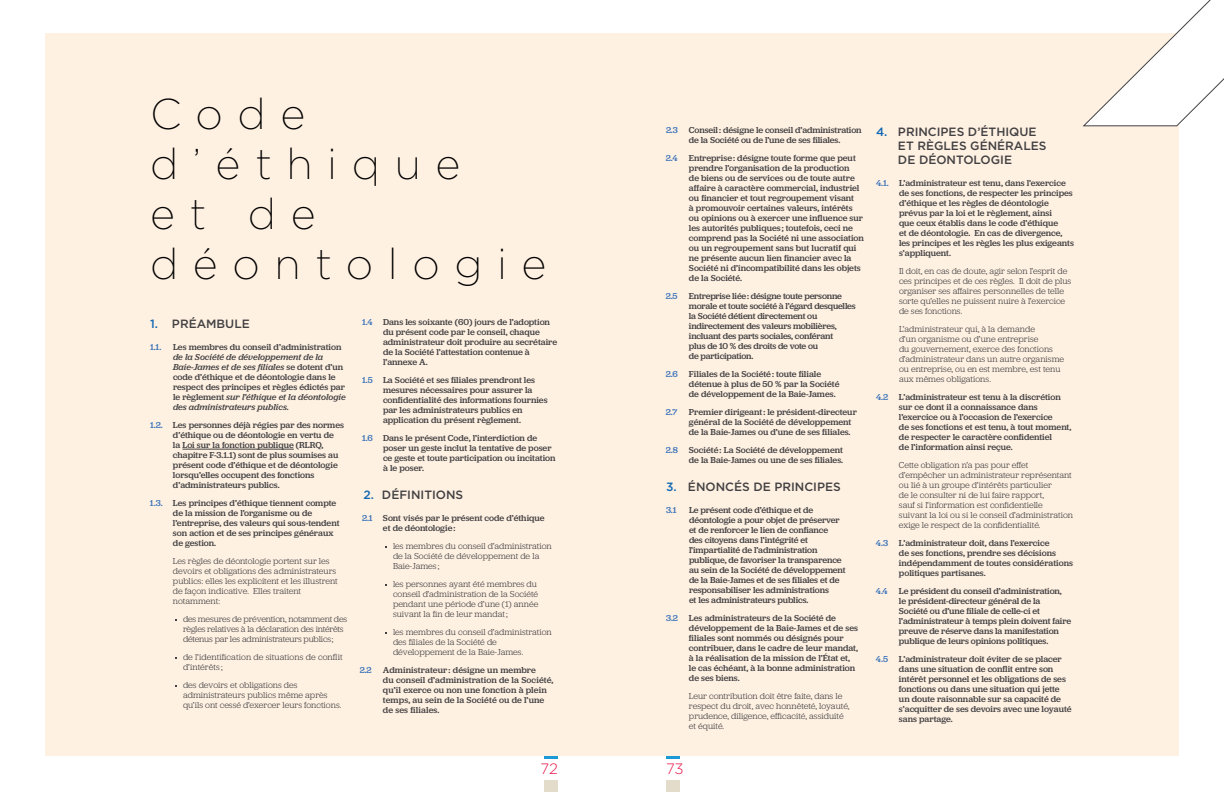
<style>
.page{position:relative;width:1224px;height:792px;background:#fff}
.page>*{position:absolute;margin:0;border:0;box-sizing:border-box;transform-origin:0 0}
.t1{font:200 43px/50px "Gotham HTF";letter-spacing:.34em;color:#000}
.t2{font:300 15px "Gotham HTF";color:#ed174c}
.t3{font:500 12px/14px "Gotham HTF";color:#414042}
.t4{font:9px/10px "Jubilat";letter-spacing:-.005em;color:#414042}
.t5{font:300 9px/10px "Jubilat";color:#414042}
.t6{font:italic 9px/10px "Jubilat";color:#414042}
.t7{font:300 9px/10px "Jubilat";letter-spacing:-.02em;color:#414042}
.t8{font:9px "Jubilat";color:#3871b8}
.s1{color:#1268b3}
.s2{font-style:normal}
.s3{color:#3871b8}
</style>
<div class="page">
<div style="left:544px;top:780px;width:14px;height:12px;background:#e4dcca"></div>
<div style="left:666px;top:780px;width:14px;height:12px;background:#e4dcca"></div>
<hr style="left:544px;top:756px;width:14px;height:3px;background:#1c9ad6">
<hr style="left:666px;top:756px;width:14px;height:3px;background:#1c9ad6">
<div style="left:45px;top:33px;width:1134px;height:723px;background:#fff1e2"></div>
<hr style="left:182px;top:449px;width:112px;height:1px;background:#414042">
<svg style="left:1083px;top:0;width:141px;height:126px"></svg>
<h1 class="t1" style="left:150px;top:88px;width:398px">Code d’éthique<br>et de déontologie</h1>
<h3 class="t3" style="left:150px;top:316px;width:101px"><span class="s1">1.</span> PRÉAMBULE</h3>
<p class="t8" style="left:150px;top:342px;width:13px">1.1.</p>
<p class="t4" style="left:173px;top:342px;width:170px">Les membres du conseil d’administration</p>
<p class="t6" style="left:173px;top:352px;width:174px">de la Société de développement de la Baie-James et de ses filiales <span class="s2">se dotent d’un code d’éthique et de déontologie dans le respect des principes et règles édictés par le règlement</span> sur l’éthique et la déontologie des administrateurs publics.</p>
<p class="t4" style="left:173px;top:420px;width:173px;text-indent:-23px"><span class="s3">1.2.</span> Les personnes déjà régies par des normes d’éthique ou de déontologie en vertu de<br>la Loi sur la fonction publique (RLRQ, chapitre F-3.1.1) sont de plus soumises au présent code d’éthique et de déontologie lorsqu’elles occupent des fonctions d’administrateurs publics.</p>
<p class="t4" style="left:173px;top:498px;width:168px;text-indent:-23px"><span class="s3">1.3.</span> Les principes d’éthique tiennent compte de la mission de l’organisme ou de l’entreprise, des valeurs qui sous-tendent son action et de ses principes généraux de gestion.</p>
<p class="t5" style="left:173px;top:556px;width:166px">Les règles de déontologie portent sur les devoirs et obligations des administrateurs publics: elles les explicitent et les illustrent de façon indicative. Elles traitent notamment:</p>
<p class="t7" style="left:183px;top:614px;width:166px">des mesures de prévention, notamment des règles relatives à la déclaration des intérêts détenus par les administrateurs publics;</p>
<p class="t5" style="left:183px;top:652px;width:161px">de l’identification de situations de conflit d’intérêts ;</p>
<p class="t5" style="left:183px;top:680px;width:160px">des devoirs et obligations des administrateurs publics même après qu’ils ont cessé d’exercer leurs fonctions.</p>
<p class="t4" style="left:383px;top:317px;width:176px;text-indent:-21px"><span class="s3">1.4</span> Dans les soixante (60) jours de l’adoption du présent code par le conseil, chaque administrateur doit produire au secrétaire de la Société l’attestation contenue à l’annexe A.</p>
<p class="t4" style="left:383px;top:375px;width:166px;text-indent:-21px"><span class="s3">1.5</span> La Société et ses filiales prendront les mesures nécessaires pour assurer la confidentialité des informations fournies par les administrateurs publics en application du présent règlement.</p>
<p class="t4" style="left:383px;top:433px;width:174px;text-indent:-21px"><span class="s3">1.6</span> Dans le présent Code, l’interdiction de poser un geste inclut la tentative de poser ce geste et toute participation ou incitation à le poser.</p>
<h3 class="t3" style="left:364px;top:488px;width:101px"><span class="s1">2.</span> DÉFINITIONS</h3>
<p class="t4" style="left:383px;top:513px;width:163px;text-indent:-21px"><span class="s3">2.1</span> Sont visés par le présent code d’éthique et de déontologie:</p>
<p class="t5" style="left:393px;top:541px;width:160px">les membres du conseil d’administration de la Société de développement de la<br>Baie-James ;</p>
<p class="t5" style="left:393px;top:579px;width:147px">les personnes ayant été membres du conseil d’administration de la Société pendant une période d’une (1) année suivant la fin de leur mandat;</p>
<p class="t5" style="left:393px;top:627px;width:160px">les membres du conseil d’administration des filiales de la Société de développement de la Baie-James.</p>
<p class="t8" style="left:360px;top:666px;width:13px">2.2</p>
<p class="t4" style="left:383px;top:665px;width:172px">Administrateur : désigne un membre<br>du conseil d’administration de la Société, qu’il exerce ou non une fonction à plein temps, au sein de la Société ou de l’une de ses filiales.</p>
<p class="t4" style="left:666px;top:125px;width:197px;text-align:center"><span class="s3">2.3</span> Conseil: désigne le conseil d’administration de la Société ou de l’une de ses filiales.</p>
<p class="t4" style="left:689px;top:153px;width:176px;text-indent:-23px"><span class="s3">2.4</span> Entreprise: désigne toute forme que peut prendre l’organisation de la production<br>de biens ou de services ou de toute autre affaire à caractère commercial, industriel ou financier et tout regroupement visant<br>à promouvoir certaines valeurs, intérêts ou opinions ou à exercer une influence sur les autorités publiques ; toutefois, ceci ne comprend pas la Société ni une association ou un regroupement sans but lucratif qui ne présente aucun lien financier avec la Société ni d’incompatibilité dans les objets de la Société.</p>
<p class="t8" style="left:666px;top:292px;width:13px">2.5</p>
<p class="t4" style="left:689px;top:291px;width:168px">Entreprise liée: désigne toute personne morale et toute société à l’égard desquelles la Société détient directement ou indirectement des valeurs mobilières, incluant des parts sociales, conférant<br>plus de 10 % des droits de vote ou<br>de participation.</p>
<p class="t4" style="left:689px;top:369px;width:152px;text-indent:-23px"><span class="s3">2.6</span> Filiales de la Société: toute filiale détenue à plus de 50 % par la Société de développement de la Baie-James.</p>
<p class="t8" style="left:666px;top:408px;width:13px">2.7</p>
<p class="t4" style="left:689px;top:407px;width:169px">Premier dirigeant: le président-directeur général de la Société de développement de la Baie-James ou d’une de ses filiales.</p>
<p class="t4" style="left:666px;top:445px;width:179px;text-align:right"><span class="s3">2.8</span> Société: La Société de développement de la Baie-James ou une de ses filiales.</p>
<h3 class="t3" style="left:666px;top:480px;width:176px"><span class="s1">3.</span> ÉNONCÉS DE PRINCIPES</h3>
<p class="t8" style="left:666px;top:506px;width:12px">3.1</p>
<p class="t4" style="left:689px;top:505px;width:158px">Le présent code d’éthique et de déontologie a pour objet de préserver et de renforcer le lien de confiance<br>des citoyens dans l’intégrité et l’impartialité de l’administration publique, de favoriser la transparence au sein de la Société de développement de la Baie-James et de ses filiales et de responsabiliser les administrations<br>et les administrateurs publics.</p>
<p class="t4" style="left:689px;top:613px;width:171px;text-indent:-23px"><span class="s3">3.2</span> Les administrateurs de la Société de développement de la Baie-James et de ses filiales sont nommés ou désignés pour contribuer, dans le cadre de leur mandat, à la réalisation de la mission de l’État et, le cas échéant, à la bonne administration de ses biens.</p>
<p class="t5" style="left:689px;top:691px;width:162px">Leur contribution doit être faite, dans le respect du droit, avec honnêteté, loyauté, prudence, diligence, efficacité, assiduité et équité.</p>
<h3 class="t3" style="left:898px;top:124px;width:150px;text-indent:-22px"><span class="s1">4.</span> PRINCIPES D’ÉTHIQUE<br>ET RÈGLES GÉNÉRALES<br>DE DÉONTOLOGIE</h3>
<p class="t4" style="left:899px;top:178px;width:177px;text-indent:-23px"><span class="s3">4.1.</span> L’administrateur est tenu, dans l’exercice de ses fonctions, de respecter les principes d’éthique et les règles de déontologie prévus par la loi et le règlement, ainsi<br>que ceux établis dans le code d’éthique<br>et de déontologie. En cas de divergence, les principes et les règles les plus exigeants s’appliquent.</p>
<p class="t5" style="left:899px;top:266px;width:174px">Il doit, en cas de doute, agir selon l’esprit de ces principes et de ces règles. Il doit de plus organiser ses affaires personnelles de telle sorte qu’elles ne puissent nuire à l’exercice de ses fonctions.</p>
<p class="t5" style="left:899px;top:324px;width:167px">L’administrateur qui, à la demande<br>d’un organisme ou d’une entreprise<br>du gouvernement, exerce des fonctions d’administrateur dans un autre organisme ou entreprise, ou en est membre, est tenu aux mêmes obligations.</p>
<p class="t4" style="left:899px;top:392px;width:174px;text-indent:-23px"><span class="s3">4.2</span> L’administrateur est tenu à la discrétion sur ce dont il a connaissance dans l’exercice ou à l’occasion de l’exercice<br>de ses fonctions et est tenu, à tout moment, de respecter le caractère confidentiel<br>de l’information ainsi reçue.</p>
<p class="t5" style="left:899px;top:460px;width:176px">Cette obligation n’a pas pour effet d’empêcher un administrateur représentant ou lié à un groupe d’intérêts particulier<br>de le consulter ni de lui faire rapport,<br>sauf si l’information est confidentielle suivant la loi ou si le conseil d’administration exige le respect de la confidentialité.</p>
<p class="t4" style="left:899px;top:538px;width:176px;text-indent:-23px"><span class="s3">4.3</span> L’administrateur doit, dans l’exercice<br>de ses fonctions, prendre ses décisions indépendamment de toutes considérations politiques partisanes.</p>
<p class="t4" style="left:899px;top:586px;width:174px;text-indent:-23px"><span class="s3">4.4</span> Le président du conseil d’administration,<br>le président-directeur général de la Société ou d’une filiale de celle-ci et l’administrateur à temps plein doivent faire preuve de réserve dans la manifestation publique de leurs opinions politiques.</p>
<p class="t4" style="left:899px;top:654px;width:174px;text-indent:-23px"><span class="s3">4.5</span> L’administrateur doit éviter de se placer dans une situation de conflit entre son intérêt personnel et les obligations de ses fonctions ou dans une situation qui jette un doute raisonnable sur sa capacité de s’acquitter de ses devoirs avec une loyauté sans partage.</p>
<h2 class="t2" style="left:541px;top:761px;width:19px">72</h2>
<h2 class="t2" style="left:666px;top:761px;width:19px">73</h2>
</div>
